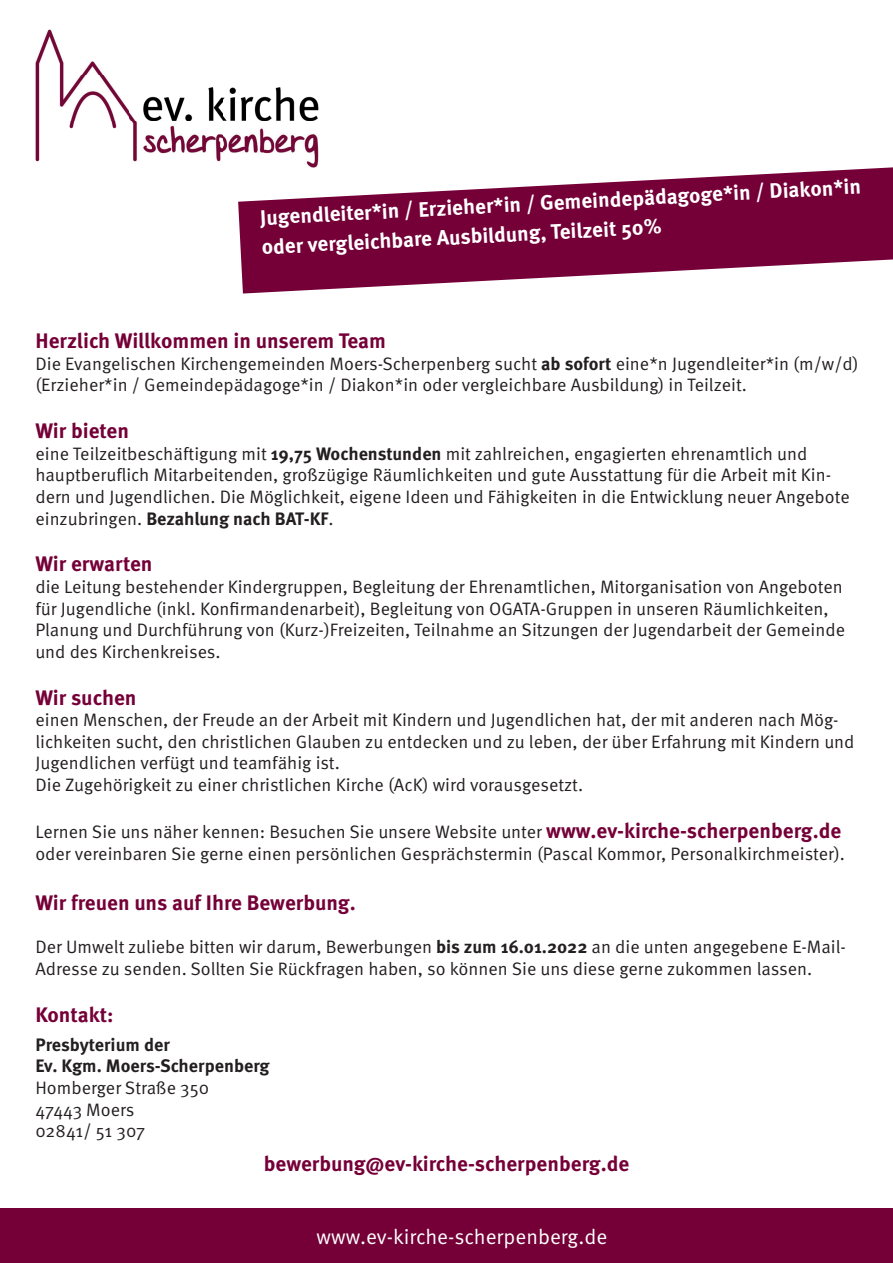
<style>
.page{position:relative;width:893px;height:1263px;background:#fff}
.page>*{position:absolute;margin:0;border:0;box-sizing:border-box;transform-origin:0 0}
.t1{font:700 21px "Meta Pro";color:#750038}
.t2{font:700 21px/29.4px "Meta Pro";color:#fff}
.t3{font:21px "Meta Pro";color:#fff}
.t4{font:18px/21.6px "Meta Pro";color:#231f20}
.t5{font:700 18px/21.6px "Meta Pro";color:#231f20}
.s1{font-weight:700}
.s2{font-weight:700;font-size:21px;color:#750038}
</style>
<div class="page">
<img style="left:35px;top:29px;width:283px;height:138px">
<svg style="left:238px;top:167px;width:655px;height:127px;fill:#750038"></svg>
<div style="left:0;top:1209px;width:893px;height:54px;background:#750038"></div>
<p class="t2" style="left:260px;top:204px;width:603px;rotate:-3deg">Jugendleiter*in / Erzieher*in / Gemeindepädagoge*in / Diakon*in oder vergleichbare Ausbildung, Teilzeit 50%</p>
<p class="t1" style="left:35px;top:328px;width:352px">Herzlich Willkommen in unserem Team</p>
<p class="t4" style="left:35px;top:353px;width:825px">Die Evangelischen Kirchengemeinden Moers-Scherpenberg sucht <span class="s1">ab sofort</span> eine*n Jugendleiter*in (m/w/d) (Erzieher*in / Gemeindepädagoge*in / Diakon*in oder vergleichbare Ausbildung) in Teilzeit.</p>
<p class="t1" style="left:35px;top:418px;width:95px">Wir bieten</p>
<p class="t4" style="left:35px;top:443px;width:816px">eine Teilzeitbeschäftigung mit <span class="s1">19,75 Wochenstunden</span> mit zahlreichen, engagierten ehrenamtlich und hauptberuflich Mitarbeitenden, großzügige Räumlichkeiten und gute Ausstattung für die Arbeit mit Kin&shy;dern und Jugendlichen. Die Möglichkeit, eigene Ideen und Fähigkeiten in die Entwicklung neuer Angebote einzubringen. <span class="s1">Bezahlung nach BAT-KF</span>.</p>
<p class="t1" style="left:35px;top:551px;width:119px">Wir erwarten</p>
<p class="t4" style="left:35px;top:577px;width:811px">die Leitung bestehender Kindergruppen, Begleitung der Ehrenamtlichen, Mitorganisation von Angeboten für Jugendliche (inkl. Konfirmandenarbeit), Begleitung von OGATA-Gruppen in unseren Räumlichkeiten, Planung und Durchführung von (Kurz-)Freizeiten, Teilnahme an Sitzungen der Jugendarbeit der Gemeinde und des Kirchenkreises.</p>
<p class="t1" style="left:35px;top:684px;width:103px">Wir suchen</p>
<p class="t4" style="left:35px;top:710px;width:820px">einen Menschen, der Freude an der Arbeit mit Kindern und Jugendlichen hat, der mit anderen nach Mög&shy;lichkeiten sucht, den christlichen Glauben zu entdecken und zu leben, der über Erfahrung mit Kindern und Jugendlichen verfügt und teamfähig ist.<br>Die Zugehörigkeit zu einer christlichen Kirche (AcK) wird vorausgesetzt.</p>
<p class="t4" style="left:35px;top:821px;width:811px">Lernen Sie uns näher kennen: Besuchen Sie unsere Website unter <span class="s2">www.ev-kirche-scherpenberg.de </span>oder vereinbaren Sie gerne einen persönlichen Gesprächstermin (Pascal Kommor, Personalkirchmeister).</p>
<p class="t1" style="left:35px;top:889px;width:322px">Wir freuen uns auf Ihre Bewerbung.</p>
<p class="t4" style="left:35px;top:937px;width:812px">Der Umwelt zuliebe bitten wir darum, Bewerbungen <span class="s1">bis zum 16.01.2022</span> an die unten angegebene E-Mail-<br>Adresse zu senden. Sollten Sie Rückfragen haben, so können Sie uns diese gerne zukommen lassen.</p>
<p class="t1" style="left:35px;top:1001px;width:80px">Kontakt:</p>
<p class="t5" style="left:35px;top:1034px;width:236px">Presbyterium der<br>Ev. Kgm. Moers-Scherpenberg</p>
<p class="t4" style="left:35px;top:1077px;width:175px">Homberger Straße 350<br>47443 Moers<br>02841/ 51 307</p>
<p class="t1" style="left:264px;top:1150px;width:367px">bewerbung@ev-kirche-scherpenberg.de</p>
<p class="t3" style="left:317px;top:1223px;width:292px">www.ev-kirche-scherpenberg.de</p>
</div>
